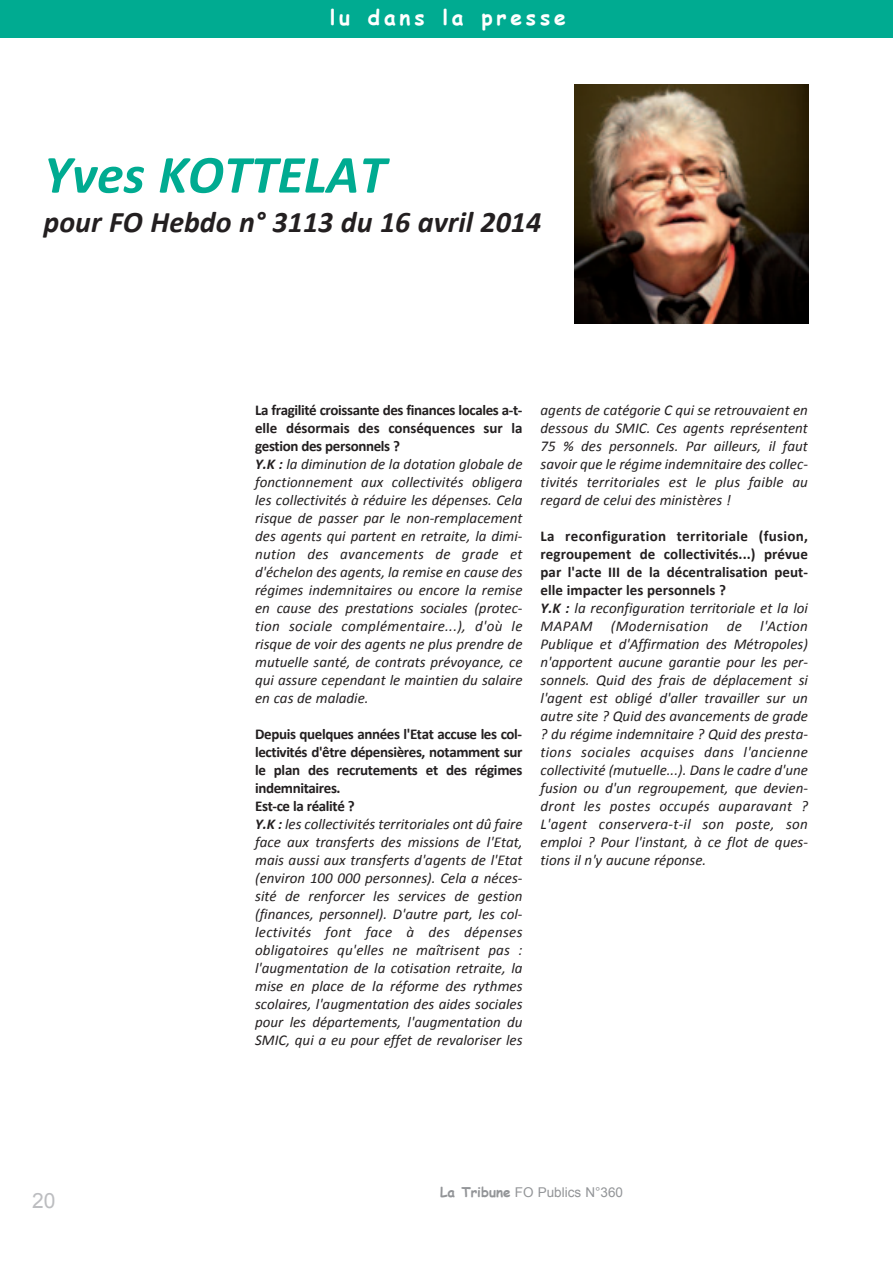
<style>
.page{position:relative;width:893px;height:1263px;background:#fff}
.page>*{position:absolute;margin:0;border:0;box-sizing:border-box;transform-origin:0 0}
.t1{font:italic 700 54px "Calibri";color:#00ab91}
.t2{font:italic 700 30px "Calibri";color:#231f20}
.t3{font:700 21px "Comic Sans MS";letter-spacing:.185em;color:#fff}
.t4{font:21px "Arial";color:#bcbdc0}
.t5{font:italic 15px/18px "Calibri";color:#231f20}
.t6{font:13.5px "Arial";color:#939598}
.s1{font-weight:700;font-style:normal}
.s2{font-weight:700}
.s3{font-family:"Comic Sans MS";font-weight:700}
</style>
<div class="page">
<img style="left:574px;top:85px;width:234px;height:238px">
<div style="left:0;top:0;width:893px;height:38px;background:#00ab91"></div>
<h3 class="t3" style="left:330px;top:8px;width:238px">lu dans la presse</h3>
<h1 class="t1" style="left:44px;top:153px;width:344px">Yves KOTTELAT</h1>
<h2 class="t2" style="left:44px;top:210px;width:499px">pour FO Hebdo n° 3113 du 16 avril 2014</h2>
<h3 class="t4" style="left:32px;top:1193px;width:25px">20</h3>
<p class="t5" style="left:255px;top:402px;width:269px"><span class="s1">La fragilité croissante des finances locales a-t&shy;elle désormais des conséquences sur la gestion des personnels ?<br></span><span class="s2">Y.K :</span> la diminution de la dotation globale de fonctionnement aux collectivités obligera les collectivités à réduire les dépenses. Cela risque de passer par le non-remplacement des agents qui partent en retraite, la dimi&shy;nution des avancements de grade et d'échelon des agents, la remise en cause des régimes indemnitaires ou encore la remise en cause des prestations sociales (protec&shy;tion sociale complémentaire...), d'où le risque de voir des agents ne plus prendre de mutuelle santé, de contrats prévoyance, ce qui assure cependant le maintien du salaire en cas de maladie.</p>
<p class="t5" style="left:255px;top:726px;width:269px"><span class="s1">Depuis quelques années l'Etat accuse les col&shy;lectivités d'être dépensières, notamment sur le plan des recrutements et des régimes indemnitaires.<br>Est-ce la réalité ?<br></span><span class="s2">Y.K :</span> les collectivités territoriales ont dû faire face aux transferts des missions de l'Etat, mais aussi aux transferts d'agents de l'Etat (environ 100 000 personnes). Cela a néces&shy;sité de renforcer les services de gestion (finances, personnel). D'autre part, les col&shy;lectivités font face à des dépenses obligatoires qu'elles ne maîtrisent pas : l'augmentation de la cotisation retraite, la mise en place de la réforme des rythmes scolaires, l'augmentation des aides sociales pour les départements, l'augmentation du SMIC, qui a eu pour effet de revaloriser les</p>
<p class="t5" style="left:541px;top:402px;width:269px;text-align:justify">agents de catégorie C qui se retrouvaient en dessous du SMIC. Ces agents représentent 75 % des personnels. Par ailleurs, il faut savoir que le régime indemnitaire des collec&shy;tivités territoriales est le plus faible au regard de celui des ministères !</p>
<p class="t5" style="left:541px;top:528px;width:269px"><span class="s1">La reconfiguration territoriale (fusion, regroupement de collectivités...) prévue par l'acte III de la décentralisation peut&shy;elle impacter les personnels ?<br></span><span class="s2">Y.K :</span> la reconfiguration territoriale et la loi MAPAM (Modernisation de l'Action Publique et d'Affirmation des Métropoles) n'apportent aucune garantie pour les per&shy;sonnels. Quid des frais de déplacement si l'agent est obligé d'aller travailler sur un autre site ? Quid des avancements de grade ? du régime indemnitaire ? Quid des presta&shy;tions sociales acquises dans l'ancienne collectivité (mutuelle...). Dans le cadre d'une fusion ou d'un regroupement, que devien&shy;dront les postes occupés auparavant ?<br>L'agent conservera-t-il son poste, son emploi ? Pour l'instant, à ce flot de ques&shy;tions il n'y aucune réponse.</p>
<p class="t6" style="left:440px;top:1187px;width:184px"><span class="s3">La Tribune</span> FO Publics N°360</p>
</div>
